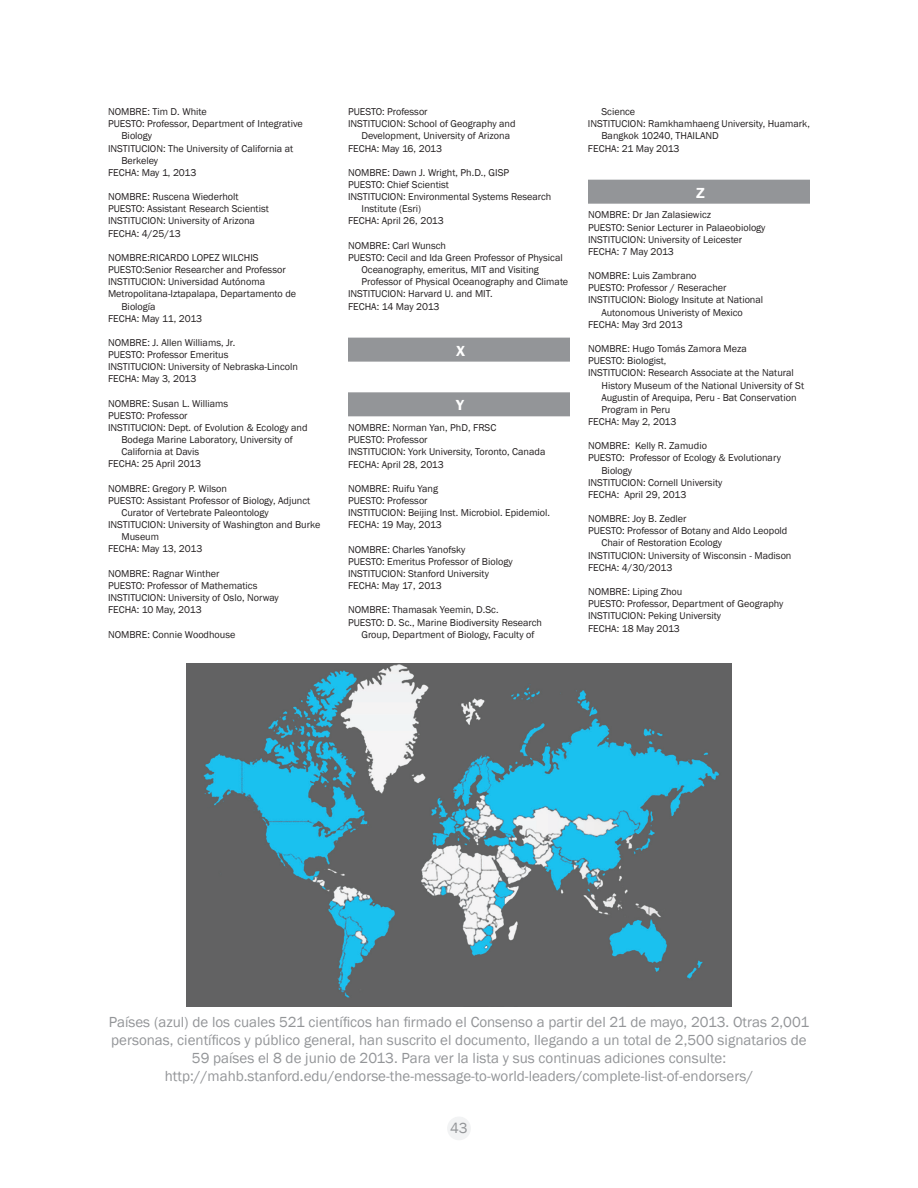
<style>
.page{position:relative;width:918px;height:1188px;background:#fff}
.page>*{position:absolute;margin:0;border:0;box-sizing:border-box;transform-origin:0 0}
.t1{font:15px/18px "Franklin Gothic";color:#939598;text-align:center}
.t2{font:600 15px "Franklin Gothic";color:#fff}
.t3{font:10.2px/12.1px "Franklin Gothic";color:#231f20}
</style>
<div class="page">
<div style="left:447px;top:1117px;width:24px;height:23px;background:#f2f3f4;border-radius:50%"></div>
<div style="left:348px;top:338px;width:222px;height:24px;background:#939598"></div>
<div style="left:348px;top:392px;width:222px;height:24px;background:#939598"></div>
<div style="left:588px;top:180px;width:222px;height:24px;background:#939598"></div>
<img style="left:186px;top:664px;width:546px;height:343px">
<p class="t3" style="left:108px;top:106px;width:100px">NOMBRE: Tim D. White</p>
<p class="t3" style="left:108px;top:118px;width:196px">PUESTO: Professor, Department of Integrative</p>
<p class="t3" style="left:122px;top:130px;width:32px">Biology</p>
<p class="t3" style="left:108px;top:142px;width:187px">INSTITUCION: The University of California at</p>
<p class="t3" style="left:122px;top:154px;width:38px">Berkeley</p>
<p class="t3" style="left:108px;top:167px;width:90px">FECHA: May 1, 2013</p>
<p class="t3" style="left:108px;top:191px;width:162px">NOMBRE: Ruscena Wiederholt<br>PUESTO: Assistant Research Scientist<br>INSTITUCION: University of Arizona<br>FECHA: 4/25/13</p>
<p class="t3" style="left:108px;top:252px;width:152px">NOMBRE:RICARDO LOPEZ WILCHIS</p>
<p class="t3" style="left:108px;top:264px;width:179px">PUESTO:Senior Researcher and Professor</p>
<p class="t3" style="left:108px;top:276px;width:159px">INSTITUCION: Universidad Autónoma</p>
<p class="t3" style="left:108px;top:288px;width:190px">Metropolitana-Iztapalapa, Departamento de</p>
<p class="t3" style="left:122px;top:300px;width:36px">Biología</p>
<p class="t3" style="left:108px;top:312px;width:96px">FECHA: May 11, 2013</p>
<p class="t3" style="left:108px;top:337px;width:191px">NOMBRE: J. Allen Williams, Jr.<br>PUESTO: Professor Emeritus<br>INSTITUCION: University of Nebraska-Lincoln<br>FECHA: May 3, 2013</p>
<p class="t3" style="left:108px;top:397px;width:122px">NOMBRE: Susan L. Williams</p>
<p class="t3" style="left:108px;top:410px;width:81px">PUESTO: Professor</p>
<p class="t3" style="left:108px;top:422px;width:201px">INSTITUCION: Dept. of Evolution &amp; Ecology and</p>
<p class="t3" style="left:122px;top:434px;width:173px">Bodega Marine Laboratory, University of</p>
<p class="t3" style="left:122px;top:446px;width:79px">California at Davis</p>
<p class="t3" style="left:108px;top:458px;width:95px">FECHA: 25 April 2013</p>
<p class="t3" style="left:108px;top:482px;width:120px">NOMBRE: Gregory P. Wilson</p>
<p class="t3" style="left:108px;top:495px;width:204px">PUESTO: Assistant Professor of Biology, Adjunct</p>
<p class="t3" style="left:122px;top:507px;width:149px">Curator of Vertebrate Paleontology</p>
<p class="t3" style="left:108px;top:519px;width:214px">INSTITUCION: University of Washington and Burke</p>
<p class="t3" style="left:122px;top:531px;width:39px">Museum</p>
<p class="t3" style="left:108px;top:543px;width:96px">FECHA: May 13, 2013</p>
<p class="t3" style="left:108px;top:568px;width:172px">NOMBRE: Ragnar Winther<br>PUESTO: Professor of Mathematics<br>INSTITUCION: University of Oslo, Norway<br>FECHA: 10 May, 2013</p>
<p class="t3" style="left:108px;top:628px;width:129px">NOMBRE: Connie Woodhouse</p>
<p class="t3" style="left:348px;top:106px;width:81px">PUESTO: Professor</p>
<p class="t3" style="left:348px;top:118px;width:169px">INSTITUCION: School of Geography and</p>
<p class="t3" style="left:362px;top:130px;width:150px">Development, University of Arizona</p>
<p class="t3" style="left:348px;top:142px;width:96px">FECHA: May 16, 2013</p>
<p class="t3" style="left:348px;top:167px;width:163px">NOMBRE: Dawn J. Wright, Ph.D., GISP</p>
<p class="t3" style="left:348px;top:179px;width:103px">PUESTO: Chief Scientist</p>
<p class="t3" style="left:348px;top:191px;width:205px">INSTITUCION: Environmental Systems Research</p>
<p class="t3" style="left:362px;top:203px;width:61px">Institute (Esri)</p>
<p class="t3" style="left:348px;top:215px;width:97px">FECHA: April 26, 2013</p>
<p class="t3" style="left:348px;top:240px;width:100px">NOMBRE: Carl Wunsch</p>
<p class="t3" style="left:348px;top:252px;width:216px">PUESTO: Cecil and Ida Green Professor of Physical</p>
<p class="t3" style="left:362px;top:264px;width:179px">Oceanography, emeritus, MIT and Visiting</p>
<p class="t3" style="left:362px;top:276px;width:208px">Professor of Physical Oceanography and Climate</p>
<p class="t3" style="left:348px;top:288px;width:146px">INSTITUCION: Harvard U. and MIT.</p>
<p class="t3" style="left:348px;top:300px;width:93px">FECHA: 14 May 2013</p>
<h1 class="t2" style="left:456px;top:341px;width:10px">X</h1>
<p class="t3" style="left:348px;top:422px;width:199px">NOMBRE: Norman Yan, PhD, FRSC<br>PUESTO: Professor<br>INSTITUCION: York University, Toronto, Canada<br>FECHA: April 28, 2013</p>
<p class="t3" style="left:348px;top:483px;width:204px">NOMBRE: Ruifu Yang<br>PUESTO: Professor<br>INSTITUCION: Beijing Inst. Microbiol. Epidemiol.<br>FECHA: 19 May, 2013</p>
<p class="t3" style="left:348px;top:543px;width:166px">NOMBRE: Charles Yanofsky<br>PUESTO: Emeritus Professor of Biology<br>INSTITUCION: Stanford University<br>FECHA: May 17, 2013</p>
<p class="t3" style="left:348px;top:604px;width:152px">NOMBRE: Thamasak Yeemin, D.Sc.</p>
<p class="t3" style="left:348px;top:616px;width:195px">PUESTO: D. Sc., Marine Biodiversity Research</p>
<p class="t3" style="left:362px;top:628px;width:175px">Group, Department of Biology, Faculty of</p>
<p class="t3" style="left:602px;top:106px;width:35px">Science</p>
<p class="t3" style="left:588px;top:118px;width:223px">INSTITUCION: Ramkhamhaeng University, Huamark,</p>
<p class="t3" style="left:602px;top:130px;width:119px">Bangkok 10240, THAILAND</p>
<p class="t3" style="left:588px;top:142px;width:93px">FECHA: 21 May 2013</p>
<h1 class="t2" style="left:696px;top:183px;width:10px">Z</h1>
<p class="t3" style="left:588px;top:209px;width:179px">NOMBRE: Dr Jan Zalasiewicz<br>PUESTO: Senior Lecturer in Palaeobiology<br>INSTITUCION: University of Leicester<br>FECHA: 7 May 2013</p>
<p class="t3" style="left:588px;top:270px;width:110px">NOMBRE: Luis Zambrano</p>
<p class="t3" style="left:588px;top:282px;width:140px">PUESTO: Professor / Reseracher</p>
<p class="t3" style="left:588px;top:294px;width:177px">INSTITUCION: Biology Insitute at National</p>
<p class="t3" style="left:602px;top:306px;width:143px">Autonomous Univeristy of Mexico</p>
<p class="t3" style="left:588px;top:319px;width:96px">FECHA: May 3rd 2013</p>
<p class="t3" style="left:588px;top:343px;width:160px">NOMBRE: Hugo Tomás Zamora Meza</p>
<p class="t3" style="left:588px;top:355px;width:80px">PUESTO: Biologist,</p>
<p class="t3" style="left:588px;top:367px;width:207px">INSTITUCION: Research Associate at the Natural</p>
<p class="t3" style="left:602px;top:379px;width:204px">History Museum of the National University of St</p>
<p class="t3" style="left:602px;top:391px;width:197px">Augustin of Arequipa, Peru - Bat Conservation</p>
<p class="t3" style="left:602px;top:404px;width:70px">Program in Peru</p>
<p class="t3" style="left:588px;top:416px;width:90px">FECHA: May 2, 2013</p>
<p class="t3" style="left:588px;top:440px;width:120px">NOMBRE: Kelly R. Zamudio</p>
<p class="t3" style="left:588px;top:452px;width:194px">PUESTO: Professor of Ecology &amp; Evolutionary</p>
<p class="t3" style="left:602px;top:464px;width:32px">Biology</p>
<p class="t3" style="left:588px;top:476px;width:136px">INSTITUCION: Cornell University</p>
<p class="t3" style="left:588px;top:489px;width:100px">FECHA: April 29, 2013</p>
<p class="t3" style="left:588px;top:513px;width:100px">NOMBRE: Joy B. Zedler</p>
<p class="t3" style="left:588px;top:525px;width:201px">PUESTO: Professor of Botany and Aldo Leopold</p>
<p class="t3" style="left:602px;top:537px;width:122px">Chair of Restoration Ecology</p>
<p class="t3" style="left:588px;top:549px;width:205px">INSTITUCION: University of Wisconsin - Madison</p>
<p class="t3" style="left:588px;top:562px;width:86px">FECHA: 4/30/2013</p>
<p class="t3" style="left:588px;top:586px;width:197px">NOMBRE: Liping Zhou<br>PUESTO: Professor, Department of Geography<br>INSTITUCION: Peking University<br>FECHA: 18 May 2013</p>
<p class="t1" style="left:109px;top:1013px;width:702px">Países (azul) de los cuales 521 científicos han firmado el Consenso a partir del 21 de mayo, 2013. Otras 2,001 personas, científicos y público general, han suscrito el documento, llegando a un total de 2,500 signatarios de 59 países el 8 de junio de 2013. Para ver la lista y sus continuas adiciones consulte: http://mahb.stanford.edu/endorse-the-message-to-world-leaders/complete-list-of-endorsers/</p>
<h1 class="t1" style="left:450px;top:1119px;width:19px">43</h1>
</div>
